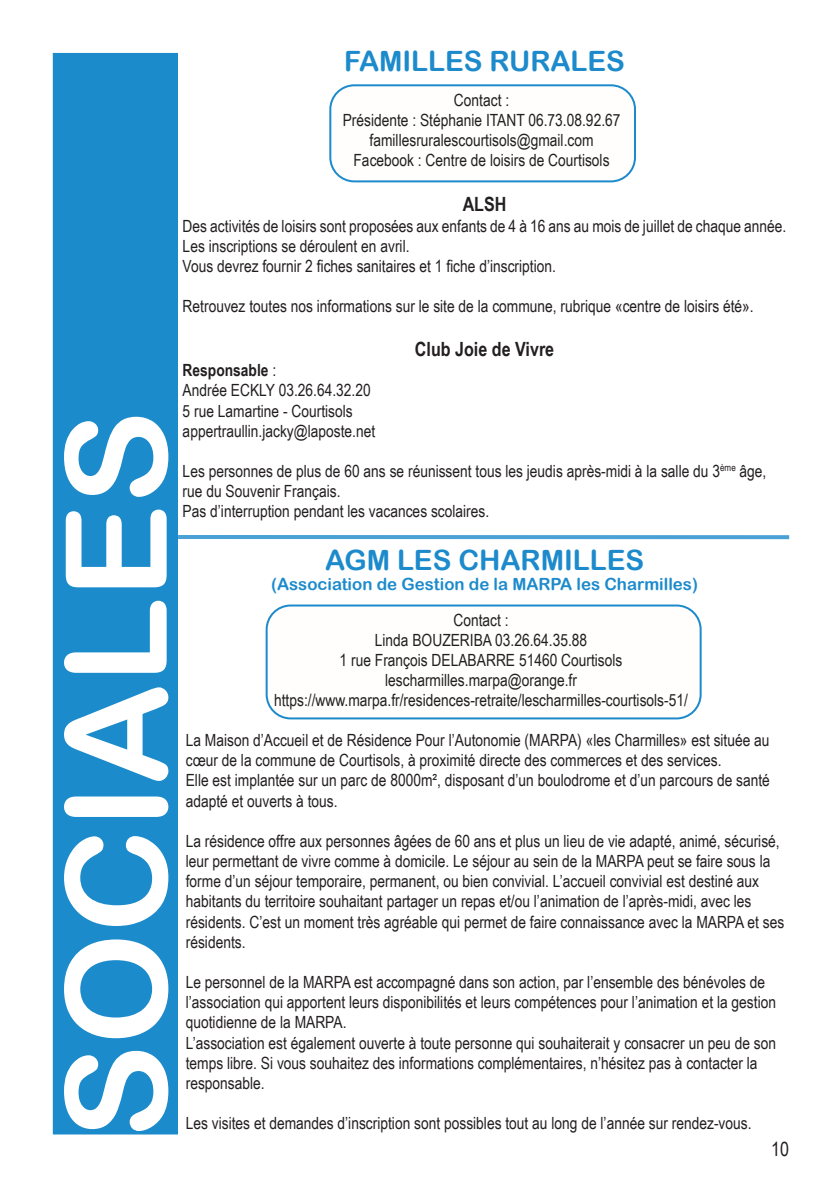
<style>
.page{position:relative;width:840px;height:1191px;background:#fff}
.page>*{position:absolute;margin:0;border:0;box-sizing:border-box;transform-origin:0 0}
.t1{font:140.8px "Arial Rounded MT Bold";color:#fff}
.t2{font:28px "Arial Rounded MT Bold";color:#1c8acb}
.t3{font:700 19.6px "Arial Narrow";color:#231f20}
.t4{font:19.6px "Arial Narrow";color:#231f20}
.t5{font:16.8px/20.2px "Arial Narrow";color:#231f20}
.t6{font:16.8px "Arial Rounded MT Bold";color:#1c8acb}
.t7{font:700 16.8px "Arial Narrow";color:#231f20}
.s1{font-weight:400}
</style>
<div class="page">
<div style="left:329px;top:84px;width:306px;height:98px;border:2px solid #1c8acb;border-radius:24px"></div>
<div style="left:51px;top:51px;width:129px;height:1085px;background:#1b8bcb;border:2px solid #fff"></div>
<svg style="left:178px;top:535px;width:610px;height:4px;background:#4da3d5"></svg>
<div style="left:265px;top:604px;width:436px;height:115px;border:2px solid #1c8acb;border-radius:24px"></div>
<p class="t1" style="left:33px;top:1138px;width:729px;rotate:-90deg">SOCIALES</p>
<p class="t2" style="left:344px;top:45px;width:282px">FAMILLES RURALES</p>
<p class="t5" style="left:453px;top:89px;width:57px">Contact :</p>
<p class="t5" style="left:342px;top:109px;width:279px">Présidente : Stéphanie ITANT 06.73.08.92.67</p>
<p class="t5" style="left:369px;top:129px;width:225px">famillesruralescourtisols@gmail.com</p>
<p class="t5" style="left:353px;top:150px;width:257px">Facebook : Centre de loisirs de Courtisols</p>
<p class="t3" style="left:462px;top:190px;width:45px">ALSH</p>
<p class="t5" style="left:182px;top:215px;width:605px">Des activités de loisirs sont proposées aux enfants de 4 à 16 ans au mois de juillet de chaque année.<br>Les inscriptions se déroulent en avril.</p>
<p class="t5" style="left:182px;top:255px;width:374px">Vous devrez fournir 2 fiches sanitaires et 1 fiche d’inscription.</p>
<p class="t5" style="left:182px;top:296px;width:572px">Retrouvez toutes nos informations sur le site de la commune, rubrique «centre de loisirs été».</p>
<p class="t3" style="left:415px;top:334px;width:141px">Club Joie de Vivre</p>
<p class="t7" style="left:182px;top:357px;width:95px">Responsable <span class="s1">:</span></p>
<p class="t5" style="left:182px;top:380px;width:189px">Andrée ECKLY 03.26.64.32.20</p>
<p class="t5" style="left:182px;top:400px;width:171px">5 rue Lamartine - Courtisols</p>
<p class="t5" style="left:182px;top:420px;width:194px">appertraullin.jacky@laposte.net</p>
<p class="t5" style="left:182px;top:460px;width:585px">Les personnes de plus de 60 ans se réunissent tous les jeudis après-midi à la salle du 3<sup>ème</sup> âge,</p>
<p class="t5" style="left:182px;top:480px;width:159px">rue du Souvenir Français.</p>
<p class="t5" style="left:182px;top:501px;width:308px">Pas d’interruption pendant les vacances scolaires.</p>
<p class="t2" style="left:325px;top:543px;width:320px">AGM LES CHARMILLES</p>
<p class="t6" style="left:271px;top:574px;width:428px">(Association de Gestion de la MARPA les Charmilles)</p>
<p class="t5" style="left:453px;top:609px;width:57px">Contact :</p>
<p class="t5" style="left:374px;top:629px;width:214px">Linda BOUZERIBA 03.26.64.35.88</p>
<p class="t5" style="left:339px;top:649px;width:284px">1 rue François DELABARRE 51460 Courtisols</p>
<p class="t5" style="left:385px;top:669px;width:193px">lescharmilles.marpa@orange.fr</p>
<p class="t5" style="left:274px;top:690px;width:415px">https://www.marpa.fr/residences-retraite/lescharmilles-courtisols-51/</p>
<p class="t5" style="left:186px;top:729px;width:585px">La Maison d’Accueil et de Résidence Pour l’Autonomie (MARPA) «les Charmilles» est située au cœur de la commune de Courtisols, à proximité directe des commerces et des services.</p>
<p class="t5" style="left:186px;top:769px;width:585px">Elle est implantée sur un parc de 8000m², disposant d’un boulodrome et d’un parcours de santé adapté et ouverts à tous.</p>
<p class="t5" style="left:186px;top:830px;width:599px">La résidence offre aux personnes âgées de 60 ans et plus un lieu de vie adapté, animé, sécurisé, leur permettant de vivre comme à domicile. Le séjour au sein de la MARPA peut se faire sous la forme d’un séjour temporaire, permanent, ou bien convivial. L’accueil convivial est destiné aux habitants du territoire souhaitant partager un repas et/ou l’animation de l’après-midi, avec les résidents. C’est un moment très agréable qui permet de faire connaissance avec la MARPA et ses résidents.</p>
<p class="t5" style="left:186px;top:971px;width:591px">Le personnel de la MARPA est accompagné dans son action, par l’ensemble des bénévoles de l’association qui apportent leurs disponibilités et leurs compétences pour l’animation et la gestion quotidienne de la MARPA.</p>
<p class="t5" style="left:186px;top:1032px;width:591px">L’association est également ouverte à toute personne qui souhaiterait y consacrer un peu de son temps libre. Si vous souhaitez des informations complémentaires, n’hésitez pas à contacter la responsable.</p>
<p class="t5" style="left:186px;top:1112px;width:567px">Les visites et demandes d’inscription sont possibles tout au long de l’année sur rendez-vous.</p>
<p class="t4" style="left:770px;top:1135px;width:19px">10</p>
</div>
